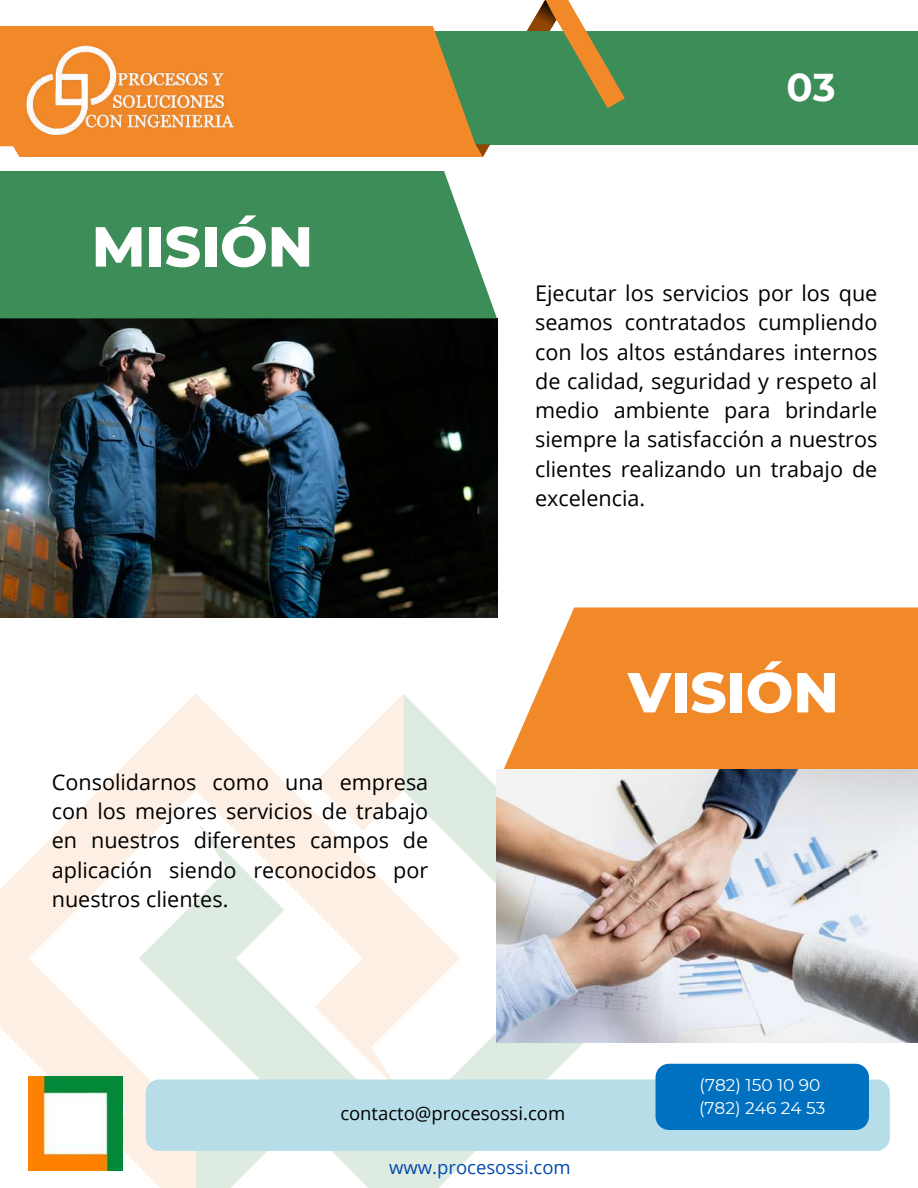
<style>
.page{position:relative;width:918px;height:1188px;background:#fff}
.page>*{position:absolute;margin:0;border:0;box-sizing:border-box;transform-origin:0 0}
.t1{font:800 56.25px "Montserrat";color:#fff}
.t2{font:700 38.7px "Montserrat";color:#fff}
.t3{font:21.6px/29.2px "Open Sans";color:#000;text-align:justify}
.t4{font:18.45px "Open Sans";color:#000}
.t5{font:18.45px "Open Sans";color:#004aad}
.t6{font:16.95px/23.7px "Montserrat";color:#fff}
</style>
<div class="page">
<div style="left:411px;top:31px;width:507px;height:113px;background:#3d8d59"></div>
<svg style="left:290px;top:0;width:335px;height:157px"></svg>
<svg style="left:0;top:26px;width:476px;height:120px;background:#de8a30"></svg>
<svg style="left:0;top:750px;width:139px;height:416px"></svg>
<svg style="left:139px;top:694px;width:529px;height:494px"></svg>
<svg style="left:123px;top:1099px;width:2px;height:21px"></svg>
<svg style="left:123px;top:1137px;width:1px;height:28px"></svg>
<img style="left:0;top:318px;width:497px;height:300px">
<div style="left:0;top:171px;width:497px;height:147px;background:#3d8d59"></div>
<img style="left:28px;top:1076px;width:95px;height:95px">
<div style="left:146px;top:1079px;width:743px;height:72px;background:#b7dee8;border-radius:14px"></div>
<div style="left:656px;top:1064px;width:213px;height:66px;background:#0070c0;border-radius:14px"></div>
<img style="left:2px;top:26px;width:288px;height:156px">
<svg style="left:504px;top:608px;width:414px;height:161px;background:#f2933b"></svg>
<img style="left:497px;top:770px;width:421px;height:273px">
<h1 class="t1" style="left:92px;top:212px;width:223px">MISIÓN</h1>
<p class="t3" style="left:52px;top:767px;width:378px">Consolidarnos como una empresa con los mejores servicios de trabajo en nuestros diferentes campos de aplicación siendo reconocidos por nuestros clientes.</p>
<h2 class="t2" style="left:786px;top:63px;width:51px">03</h2>
<p class="t3" style="left:535px;top:278px;width:344px">Ejecutar los servicios por los que seamos contratados cumpliendo con los altos estándares internos de calidad, seguridad y respeto al medio ambiente para brindarle siempre la satisfacción a nuestros clientes realizando un trabajo de excelencia.</p>
<h1 class="t1" style="left:628px;top:658px;width:212px">VISIÓN</h1>
<p class="t4" style="left:340px;top:1100px;width:226px">contacto@procesossi.com</p>
<p class="t5" style="left:389px;top:1154px;width:183px">www.procesossi.com</p>
<p class="t6" style="left:699px;top:1073px;width:128px">(782) 150 10 90 (782) 246 24 53</p>
</div>
